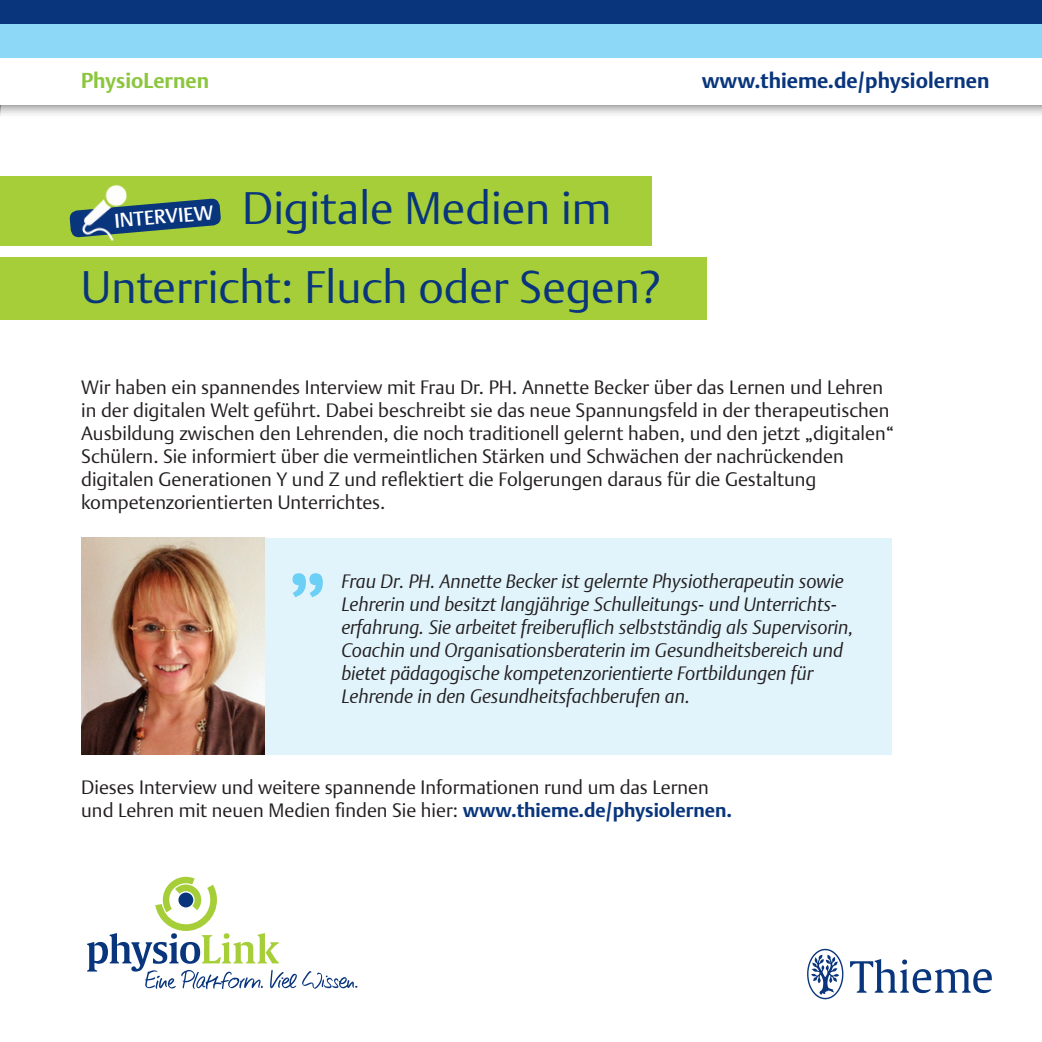
<style>
.page{position:relative;width:1042px;height:1042px;background:#fff}
.page>*{position:absolute;margin:0;border:0;box-sizing:border-box;transform-origin:0 0}
.Fließtext{font:300 103.25px "Thieme Argo 2011";color:#6bcff6}
.Fließtext-2{font:300 45.32px "Thieme Argo 2011";color:#08357c}
.Fließtext-3{font:700 21px "Thieme Argo 2011";color:#08357c}
.Fließtext-4{font:700 21px "Thieme Argo 2011";color:#8bc63e}
.Fließtext-5{font:500 19.78px "Thieme Argo 2011";color:#fff}
.Fließtext-6{font:300 19.25px/23.1px "Thieme Argo 2011";color:#231f20}
.Fließtext-7{font:italic 300 19.25px/23.1px "Thieme Argo 2011";color:#231f20}
.s1{font-weight:700;color:#08357c}
</style>
<div class="page">
<div style="left:90px;top:538px;width:802px;height:216px;background:#e1f4fc"></div>
<div style="left:0;top:0;width:1042px;height:118px;background:#231f20;opacity:.8"></div>
<div style="left:0;top:0;width:1042px;height:104px;background:#fff"></div>
<div style="left:0;top:23px;width:1042px;height:35px;background:#8dd7f7"></div>
<div style="left:0;top:0;width:1042px;height:23px;background:#08357c"></div>
<img style="left:807px;top:948px;width:185px;height:52px">
<div style="left:0;top:176px;width:651px;height:70px;background:#a6ce39"></div>
<div style="left:0;top:257px;width:706px;height:63px;background:#a6ce39"></div>
<svg style="left:69px;top:198px;width:152px;height:38px"></svg>
<img style="left:74px;top:184px;width:57px;height:58px">
<img style="left:81px;top:538px;width:184px;height:216px">
<svg style="left:87px;top:877px;width:270px;height:112px"></svg>
<hr style="left:0;top:0;width:1px;height:118px;background:#231f20;opacity:.8">
<hr style="left:0;top:0;width:1px;height:104px;background:#fff">
<hr style="left:0;top:23px;width:1px;height:35px;background:#8dd7f7">
<svg style="left:0;top:0;width:1px;height:23px"></svg>
<p class="Fließtext-4" style="left:81px;top:66px;width:129px">PhysioLernen</p>
<p class="Fließtext-3" style="left:702px;top:66px;width:289px">www.thieme.de/physiolernen</p>
<p class="Fließtext-2" style="left:242px;top:178px;width:371px">Digitale Medien im</p>
<p class="Fließtext-2" style="left:81px;top:257px;width:581px">Unterricht: Fluch oder Segen?</p>
<p class="Fließtext-5" style="left:113px;top:208px;width:101px;rotate:-5deg">INTERVIEW</p>
<p class="Fließtext-6" style="left:81px;top:375px;width:814px">Wir haben ein spannendes Interview mit Frau Dr. PH. Annette Becker über das Lernen und Lehren in der digitalen Welt geführt. Dabei beschreibt sie das neue Spannungsfeld in der therapeutischen Ausbildung zwischen den Lehrenden, die noch traditionell gelernt haben, und den jetzt „digitalen“ Schülern. Sie informiert über die vermeintlichen Stärken und Schwächen der nachrückenden digitalen Generationen Y und Z und reflektiert die Folgerungen daraus für die Gestaltung kompetenzorientierten Unterrichtes.</p>
<p class="Fließtext" style="left:285px;top:479px;width:47px">„</p>
<p class="Fließtext-7" style="left:341px;top:569px;width:514px">Frau Dr. PH. Annette Becker ist gelernte Physiotherapeutin sowie Lehrerin und besitzt langjährige Schulleitungs- und Unterrichts&shy;erfahrung. Sie arbeitet freiberuflich selbstständig als Supervisorin, Coachin und Organisationsberaterin im Gesundheitsbereich und bietet pädagogische kompetenzorientierte Fortbildungen für Lehrende in den Gesundheitsfachberufen an.</p>
<p class="Fließtext-6" style="left:81px;top:775px;width:629px">Dieses Interview und weitere spannende Informationen rund um das Lernen</p>
<p class="Fließtext-6" style="left:81px;top:798px;width:652px">und Lehren mit neuen Medien finden Sie hier: <span class="s1">www.thieme.de/physiolernen.</span></p>
</div>
